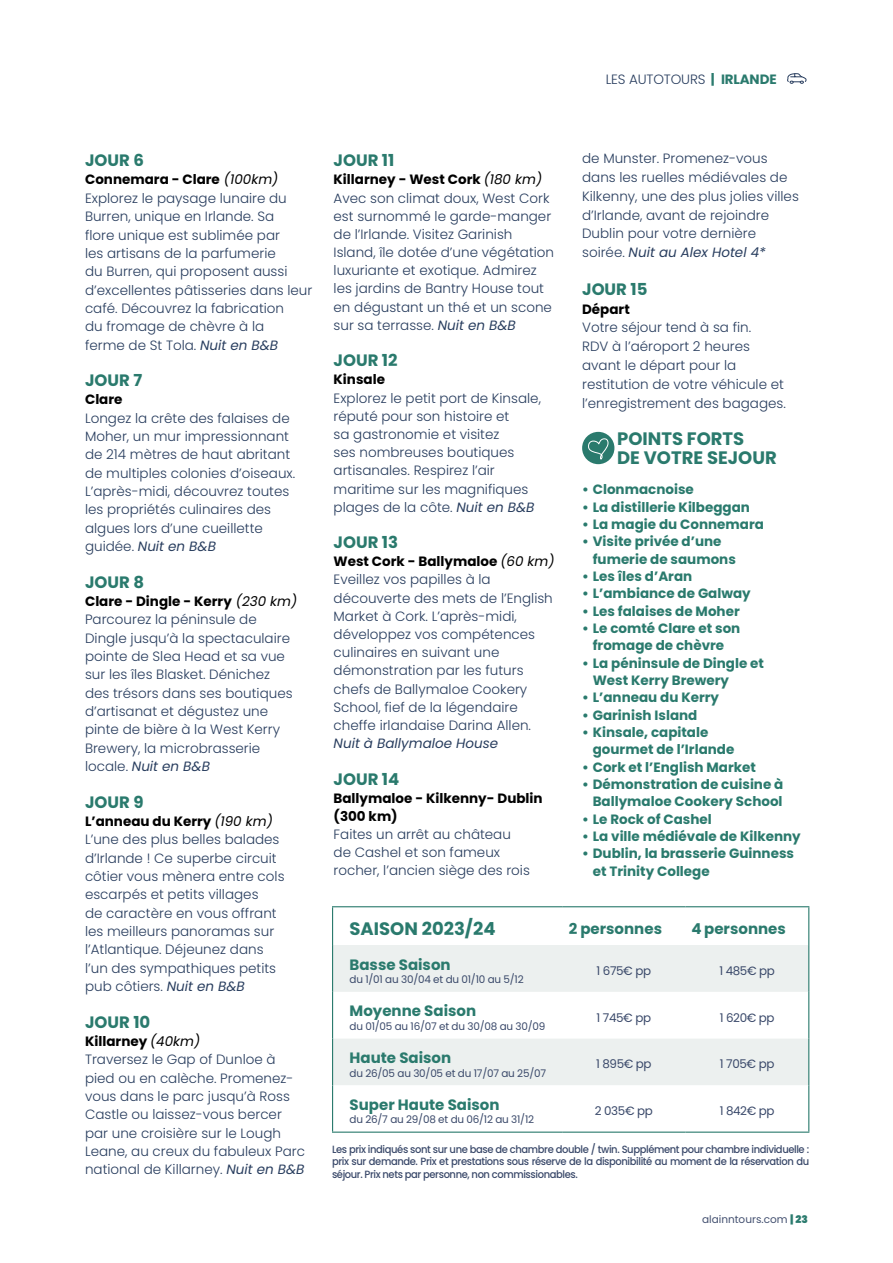
<style>
.page{position:relative;width:893px;height:1263px;background:#fff}
.page>*{position:absolute;margin:0;border:0;box-sizing:border-box;transform-origin:0 0}
.t1{font:700 18px/18.9px "Poppins";color:#2a7a6d}
.t2{font:700 16.5px "Poppins";color:#2a7a6d}
.t3{font:700 15px "Poppins";color:#2a7a6d}
.t4{font:300 13.5px/18.3px "Poppins";color:#283d5e}
.t5{font:700 13.5px/17.4px "Poppins";color:#2a7a6d}
.t6{font:700 13.5px/18.1px "Poppins";color:#000}
.t7{font:italic 13.5px "Poppins";color:#283d5e}
.t8{font:12px "Poppins";letter-spacing:-.03em;color:#3a496a}
.t9{font:500 10.5px/12.6px "Poppins";letter-spacing:-.04em;color:#3a496a;text-align:justify;scale:.95 1}
.t10{font:10.5px "Poppins";letter-spacing:-.02em;color:#3a496a}
.t11{font:10.5px "Poppins";color:#435070}
.s1{font-weight:700;color:#2a7a6d}
.s2{font-weight:700;color:#000}
.s3{font-weight:400;font-style:italic;color:#000}
.s4{font-weight:400;font-style:italic}
.s5{font-weight:900;color:#2a7a6d}
</style>
<div class="page">
<svg style="left:787px;top:73px;width:20px;height:11px"></svg>
<div style="left:582px;top:432px;width:32px;height:32px;background:#2a7a6d;border-radius:50%"></div>
<svg style="left:588px;top:438px;width:21px;height:21px"></svg>
<svg style="left:333px;top:945px;width:475px;height:140px;fill:#ecf0ef"></svg>
<hr style="left:332px;top:907px;width:1px;height:38px;background:#2a7a6d">
<hr style="left:332px;top:906px;width:230px;height:1px;background:#2a7a6d">
<hr style="left:562px;top:906px;width:123px;height:1px;background:#2a7a6d">
<hr style="left:685px;top:906px;width:124px;height:1px;background:#2a7a6d">
<hr style="left:808px;top:907px;width:1px;height:38px;background:#2a7a6d">
<hr style="left:332px;top:945px;width:1px;height:47px;background:#2a7a6d">
<hr style="left:808px;top:945px;width:1px;height:47px;background:#2a7a6d">
<hr style="left:332px;top:992px;width:1px;height:46px;background:#2a7a6d">
<hr style="left:808px;top:992px;width:1px;height:46px;background:#2a7a6d">
<hr style="left:332px;top:1038px;width:1px;height:47px;background:#2a7a6d">
<hr style="left:808px;top:1038px;width:1px;height:47px;background:#2a7a6d">
<hr style="left:332px;top:1085px;width:1px;height:46px;background:#2a7a6d">
<hr style="left:332px;top:1131px;width:230px;height:2px;background:#2a7a6d">
<hr style="left:562px;top:1131px;width:123px;height:2px;background:#2a7a6d">
<hr style="left:808px;top:1085px;width:1px;height:46px;background:#2a7a6d">
<hr style="left:685px;top:1131px;width:124px;height:2px;background:#2a7a6d">
<p class="t4" style="left:606px;top:70px;width:172px">LES AUTOTOURS <span class="s1">| IRLANDE</span></p>
<p class="t2" style="left:85px;top:151px;width:60px">JOUR 6</p>
<p class="t4" style="left:85px;top:171px;width:229px"><span class="s2">Connemara - Clare</span> <span class="s3">(100km)<br></span>Explorez le paysage lunaire du<br>Burren, unique en Irlande. Sa<br>flore unique est sublimée par<br>les artisans de la parfumerie<br>du Burren, qui proposent aussi d’excellentes pâtisseries dans leur café. Découvrez la fabrication<br>du fromage de chèvre à la<br>ferme de St Tola. <span class="s4">Nuit en B&amp;B</span></p>
<p class="t2" style="left:85px;top:371px;width:59px">JOUR 7</p>
<p class="t6" style="left:85px;top:391px;width:39px">Clare</p>
<p class="t4" style="left:85px;top:409px;width:212px">Longez la crête des falaises de<br>Moher, un mur impressionnant de 214 mètres de haut abritant de multiples colonies d’oiseaux.<br>L’après-midi, découvrez toutes les propriétés culinaires des algues lors d’une cueillette guidée. <span class="s4">Nuit en B&amp;B</span></p>
<p class="t2" style="left:85px;top:572px;width:61px">JOUR 8</p>
<p class="t4" style="left:85px;top:592px;width:214px"><span class="s2">Clare - Dingle - Kerry</span> <span class="s3">(230 km)<br></span>Parcourez la péninsule de<br>Dingle jusqu’à la spectaculaire pointe de Slea Head et sa vue sur les îles Blasket. Dénichez des trésors dans ses boutiques d’artisanat et dégustez une pinte de bière à la West Kerry<br>Brewery, la microbrasserie locale. <span class="s4">Nuit en B&amp;B</span></p>
<p class="t2" style="left:85px;top:792px;width:60px">JOUR 9</p>
<p class="t4" style="left:85px;top:812px;width:201px"><span class="s2">L’anneau du Kerry</span> <span class="s3">(190 km)<br></span>L’une des plus belles balades d’Irlande ! Ce superbe circuit côtier vous mènera entre cols escarpés et petits villages<br>de caractère en vous offrant les meilleurs panoramas sur l’Atlantique. Déjeunez dans l’un des sympathiques petits pub côtiers. <span class="s4">Nuit en B&amp;B</span></p>
<p class="t2" style="left:85px;top:1012px;width:67px">JOUR 10</p>
<p class="t4" style="left:85px;top:1032px;width:221px"><span class="s2">Killarney</span> <span class="s3">(40km)<br></span>Traversez le Gap of Dunloe à pied ou en calèche. Promenez&shy;vous dans le parc jusqu’à Ross<br>Castle ou laissez-vous bercer par une croisière sur le Lough<br>Leane, au creux du fabuleux Parc national de Killarney. <span class="s4">Nuit en B&amp;B</span></p>
<p class="t2" style="left:334px;top:151px;width:62px">JOUR 11</p>
<p class="t4" style="left:334px;top:171px;width:222px"><span class="s2">Killarney - West Cork</span> <span class="s3">(180 km)<br></span>Avec son climat doux, West Cork est surnommé le garde-manger de l’Irlande. Visitez Garinish<br>Island, île dotée d’une végétation luxuriante et exotique. Admirez les jardins de Bantry House tout en dégustant un thé et un scone sur sa terrasse. <span class="s4">Nuit en B&amp;B</span></p>
<p class="t2" style="left:334px;top:351px;width:66px">JOUR 12</p>
<p class="t6" style="left:334px;top:371px;width:53px">Kinsale</p>
<p class="t4" style="left:334px;top:389px;width:209px">Explorez le petit port de Kinsale, réputé pour son histoire et<br>sa gastronomie et visitez<br>ses nombreuses boutiques artisanales. Respirez l’air maritime sur les magnifiques plages de la côte. <span class="s4">Nuit en B&amp;B</span></p>
<p class="t2" style="left:334px;top:533px;width:66px">JOUR 13</p>
<p class="t4" style="left:334px;top:552px;width:222px"><span class="s2">West Cork - Ballymaloe</span> <span class="s3">(60 km)<br></span>Eveillez vos papilles à la découverte des mets de l’English<br>Market à Cork. L’après-midi, développez vos compétences culinaires en suivant une démonstration par les futurs chefs de Ballymaloe Cookery<br>School, fief de la légendaire cheffe irlandaise Darina Allen.</p>
<p class="t7" style="left:334px;top:735px;width:166px">Nuit à Ballymaloe House</p>
<p class="t2" style="left:334px;top:769px;width:67px">JOUR 14</p>
<p class="t6" style="left:334px;top:789px;width:211px">Ballymaloe - Kilkenny- Dublin (300 km)</p>
<p class="t4" style="left:334px;top:825px;width:198px">Faites un arrêt au château de Cashel et son fameux rocher, l’ancien siège des rois</p>
<p class="t4" style="left:582px;top:149px;width:218px;line-height:18.9px">de Munster. Promenez-vous dans les ruelles médiévales de<br>Kilkenny, une des plus jolies villes d’Irlande, avant de rejoindre<br>Dublin pour votre dernière soirée. <span class="s4">Nuit au Alex Hotel 4*</span></p>
<p class="t2" style="left:582px;top:279px;width:67px">JOUR 15</p>
<p class="t6" style="left:582px;top:300px;width:49px">Départ</p>
<p class="t4" style="left:582px;top:318px;width:205px;line-height:18.9px">Votre séjour tend à sa fin.<br>RDV à l’aéroport 2 heures avant le départ pour la restitution de votre véhicule et l’enregistrement des bagages.</p>
<h1 class="t1" style="left:617px;top:430px;width:161px">POINTS FORTS<br>DE VOTRE SEJOUR</h1>
<p class="t5" style="left:582px;top:481px;width:113px">• Clonmacnoise</p>
<p class="t5" style="left:582px;top:498px;width:169px">• La distillerie Kilbeggan</p>
<p class="t5" style="left:582px;top:516px;width:183px">• La magie du Connemara</p>
<p class="t5" style="left:593px;top:533px;width:145px;text-indent:-11px">• Visite privée d’une fumerie de saumons</p>
<p class="t5" style="left:582px;top:568px;width:112px">• Les îles d’Aran</p>
<p class="t5" style="left:582px;top:585px;width:170px">• L’ambiance de Galway</p>
<p class="t5" style="left:582px;top:602px;width:159px">• Les falaises de Moher</p>
<p class="t5" style="left:582px;top:620px;width:160px;text-align:center">• Le comté Clare et son fromage de chèvre</p>
<p class="t5" style="left:593px;top:654px;width:173px;text-indent:-11px">• La péninsule de Dingle et<br>West Kerry Brewery</p>
<p class="t5" style="left:582px;top:689px;width:139px">• L’anneau du Kerry</p>
<p class="t5" style="left:582px;top:706px;width:117px">• Garinish Island</p>
<p class="t5" style="left:593px;top:724px;width:143px;text-indent:-11px">• Kinsale, capitale gourmet de l’Irlande</p>
<p class="t5" style="left:582px;top:758px;width:175px">• Cork et l’English Market</p>
<p class="t5" style="left:582px;top:776px;width:203px;text-align:right">• Démonstration de cuisine à<br>Ballymaloe Cookery School</p>
<p class="t5" style="left:582px;top:810px;width:131px">• Le Rock of Cashel</p>
<p class="t5" style="left:582px;top:828px;width:220px">• La ville médiévale de Kilkenny</p>
<p class="t5" style="left:593px;top:845px;width:203px;text-indent:-11px">• Dublin, la brasserie Guinness et Trinity College</p>
<h1 class="t1" style="left:350px;top:920px;width:148px">SAISON 2023/24</h1>
<p class="t3" style="left:569px;top:920px;width:95px">2 personnes</p>
<p class="t3" style="left:691px;top:920px;width:96px">4 personnes</p>
<p class="t3" style="left:350px;top:955px;width:103px">Basse Saison</p>
<p class="t10" style="left:350px;top:973px;width:176px">du 1/01 au 30/04 et du 01/10 au 5/12</p>
<p class="t8" style="left:597px;top:963px;width:56px">1 675€ pp</p>
<p class="t8" style="left:719px;top:963px;width:57px">1 485€ pp</p>
<p class="t3" style="left:350px;top:1002px;width:128px">Moyenne Saison</p>
<p class="t10" style="left:350px;top:1020px;width:197px">du 01/05 au 16/07 et du 30/08 au 30/09</p>
<p class="t3" style="left:350px;top:1049px;width:103px">Haute Saison</p>
<p class="t10" style="left:350px;top:1067px;width:198px">du 26/05 au 30/05 et du 17/07 au 25/07</p>
<p class="t3" style="left:350px;top:1096px;width:151px">Super Haute Saison</p>
<p class="t10" style="left:350px;top:1113px;width:186px">du 26/7 au 29/08 et du 06/12 au 31/12</p>
<p class="t8" style="left:597px;top:1010px;width:56px">1 745€ pp</p>
<p class="t8" style="left:720px;top:1010px;width:56px">1 620€ pp</p>
<p class="t8" style="left:596px;top:1057px;width:57px">1 895€ pp</p>
<p class="t8" style="left:720px;top:1057px;width:56px">1 705€ pp</p>
<p class="t8" style="left:595px;top:1104px;width:59px">2 035€ pp</p>
<p class="t8" style="left:720px;top:1104px;width:56px">1 842€ pp</p>
<p class="t9" style="left:332px;top:1143px;width:504px">Les prix indiqués sont sur une base de chambre double / twin. Supplément pour chambre individuelle : prix sur demande. Prix et prestations sous réserve de la disponibilité au moment de la réservation du séjour. Prix nets par personne, non commissionables.</p>
<p class="t11" style="left:702px;top:1213px;width:107px">alainntours.com <span class="s5">| 23</span></p>
</div>
